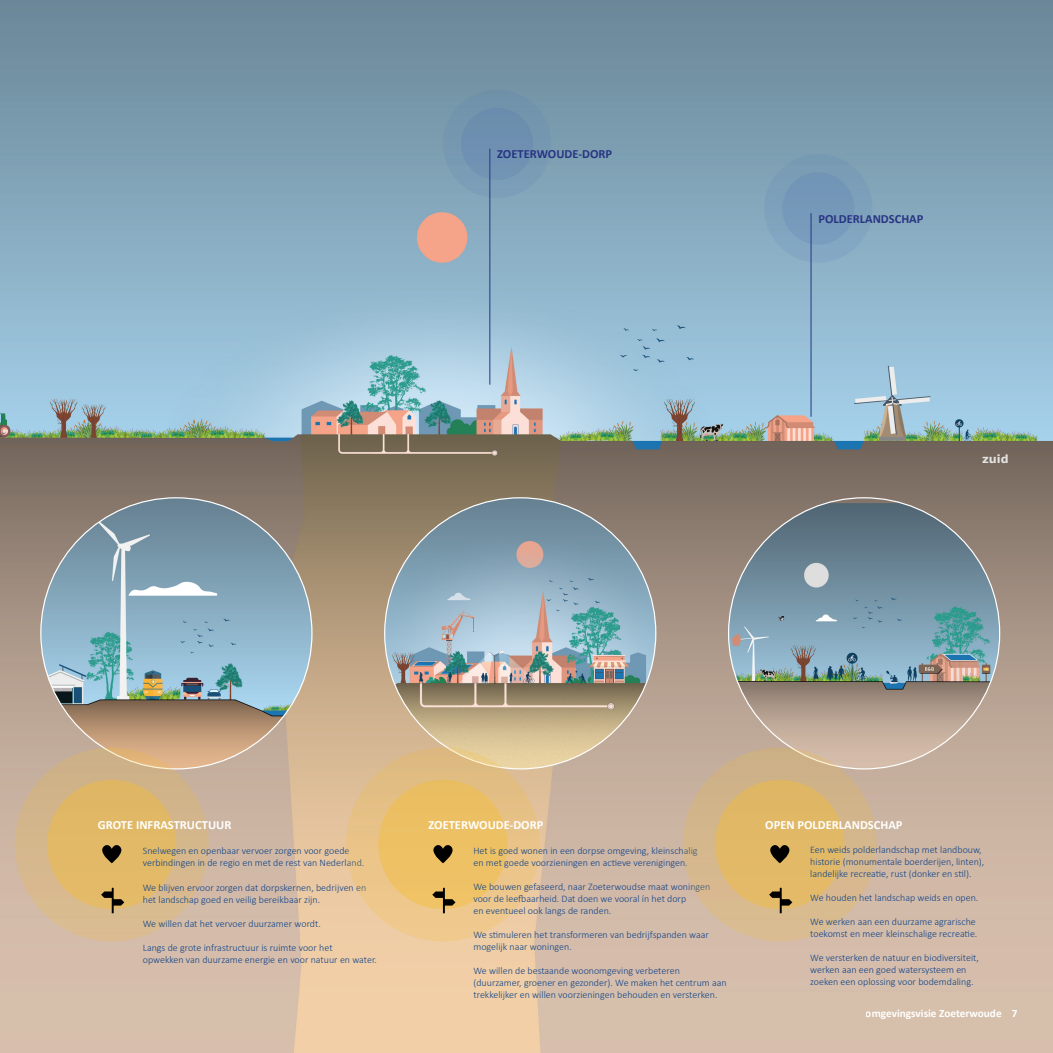
<style>
.page{position:relative;width:1053px;height:1053px;background:#fff}
.page>*{position:absolute;margin:0;border:0;box-sizing:border-box;transform-origin:0 0}
.t1{font:700 12.5px "Calibri";color:#fff}
.t2{font:700 12.5px "Calibri";color:#283583}
.t3{font:700 11.25px "Calibri";color:#fff}
.t4{font:700 11.25px "Verdana";color:#e3e3e2}
.t5{font:300 10px/12px "Calibri";color:#124488}
</style>
<div class="page">
<img style="left:0;top:0;width:1052px;height:1052px">
<img style="left:41px;top:498px;width:271px;height:270px;border-radius:135px">
<img style="left:728px;top:503px;width:271px;height:265px">
<img style="left:384px;top:498px;width:271px;height:270px;border-radius:135px">
<div style="left:443px;top:90px;width:108px;height:108px;background:#7697b1;border-radius:50%"></div>
<div style="left:461px;top:108px;width:72px;height:72px;background:#6e8fb1;border-radius:50%"></div>
<hr style="left:489px;top:149px;width:1px;height:235px;background:#283583">
<div style="left:764px;top:154px;width:108px;height:109px;background:#7ea1bb;border-radius:50%"></div>
<div style="left:782px;top:172px;width:72px;height:72px;background:#7598b9;border-radius:50%"></div>
<hr style="left:810px;top:213px;width:1px;height:203px;background:#283583">
<div style="left:15px;top:747px;width:194px;height:194px;background:#d5b78c;border-radius:50%"></div>
<div style="left:47px;top:779px;width:129px;height:130px;background:#e2b966;border-radius:50%"></div>
<svg style="left:102px;top:845px;width:19px;height:18px"></svg>
<svg style="left:101px;top:887px;width:23px;height:26px"></svg>
<div style="left:346px;top:747px;width:194px;height:194px;background:#e9c388;border-radius:50%"></div>
<div style="left:378px;top:779px;width:129px;height:130px;background:#eec064;border-radius:50%"></div>
<svg style="left:433px;top:845px;width:19px;height:18px"></svg>
<svg style="left:432px;top:887px;width:23px;height:26px"></svg>
<div style="left:682px;top:747px;width:194px;height:194px;background:#d5b78c;border-radius:50%"></div>
<div style="left:715px;top:779px;width:129px;height:130px;background:#e2b966;border-radius:50%"></div>
<svg style="left:770px;top:845px;width:19px;height:18px"></svg>
<svg style="left:769px;top:887px;width:23px;height:26px"></svg>
<p class="t2" style="left:497px;top:146px;width:116px">ZOETERWOUDE-DORP</p>
<p class="t2" style="left:818px;top:211px;width:107px">POLDERLANDSCHAP</p>
<p class="t4" style="left:981px;top:451px;width:28px">zuid</p>
<p class="t1" style="left:98px;top:817px;width:135px">GROTE INFRASTRUCTUUR</p>
<p class="t5" style="left:143px;top:845px;width:223px">Snelwegen en openbaar vervoer zorgen voor goede verbindingen in de regio en met de rest van Nederland.</p>
<p class="t5" style="left:143px;top:881px;width:225px">We blijven ervoor zorgen dat dorpskernen, bedrijven en het landschap goed en veilig bereikbaar zijn.</p>
<p class="t5" style="left:143px;top:917px;width:179px">We willen dat het vervoer duurzamer wordt.</p>
<p class="t5" style="left:143px;top:941px;width:235px">Langs de grote infrastructuur is ruimte voor het<br>opwekken van duurzame energie en voor natuur en water.</p>
<p class="t1" style="left:428px;top:816px;width:116px">ZOETERWOUDE-DORP</p>
<p class="t5" style="left:473px;top:844px;width:226px">Het is goed wonen in een dorpse omgeving, kleinschalig en met goede voorzieningen en actieve verenigingen.</p>
<p class="t5" style="left:473px;top:880px;width:238px">We bouwen gefaseerd, naar Zoeterwoudse maat woningen voor de leefbaarheid. Dat doen we vooral ín het dorp<br>en eventueel ook langs de randen.</p>
<p class="t5" style="left:473px;top:928px;width:237px">We stimuleren het transformeren van bedrijfspanden waar mogelijk naar woningen.</p>
<p class="t5" style="left:473px;top:964px;width:255px">We willen de bestaande woonomgeving verbeteren (duurzamer, groener en gezonder). We maken het centrum aan trekkelijker en willen voorzieningen behouden en versterken.</p>
<p class="t1" style="left:765px;top:816px;width:139px">OPEN POLDERLANDSCHAP</p>
<p class="t5" style="left:810px;top:843px;width:175px">Een weids polderlandschap met landbouw, historie (monumentale boerderijen, linten), landelijke recreatie, rust (donker en stil).</p>
<p class="t5" style="left:810px;top:891px;width:170px">We houden het landschap weids en open.</p>
<p class="t5" style="left:810px;top:915px;width:169px">We werken aan een duurzame agrarische toekomst en meer kleinschalige recreatie.</p>
<p class="t5" style="left:810px;top:951px;width:170px">We versterken de natuur en biodiversiteit, werken aan een goed watersysteem en zoeken een oplossing voor bodemdaling.</p>
<p class="t3" style="left:865px;top:1006px;width:153px">omgevingsvisie Zoeterwoude 7</p>
</div>
